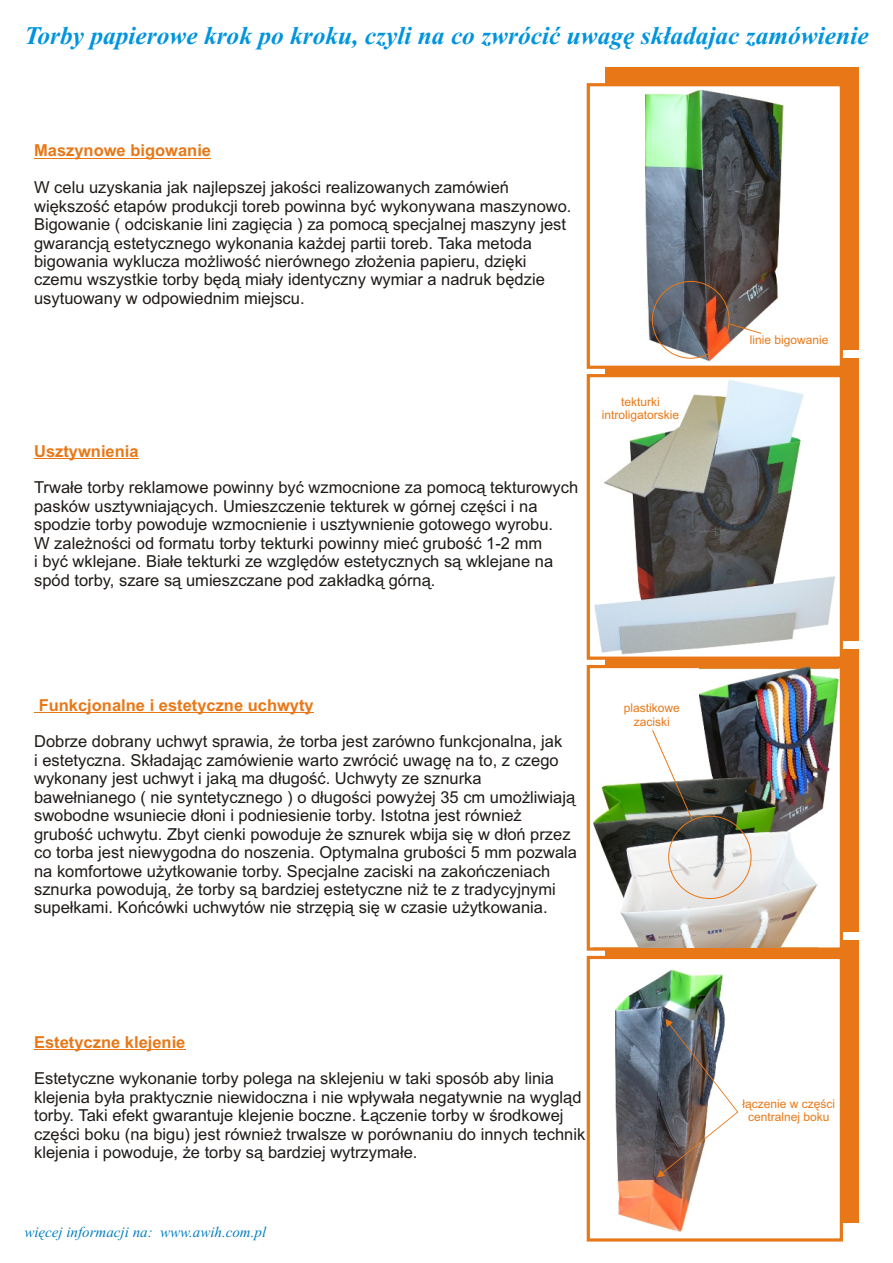
<style>
.page{position:relative;width:893px;height:1263px;background:#fff}
.page>*{position:absolute;margin:0;border:0;box-sizing:border-box;transform-origin:0 0}
.t1{font:italic 700 25.35px "Times New Roman";color:#0094de}
.t2{font:16.5px/18.5px "Arial";color:#1f1a17}
.t3{font:700 16.5px "Arial";color:#e87817}
.t4{font:italic 15px "Times New Roman";color:#007dc2}
.t5{font:12px/13.4px "Arial";color:#e87817;text-align:center}
</style>
<div class="page">
<div style="left:606px;top:358px;width:253px;height:282px;background:#e87817"></div>
<div style="left:606px;top:67px;width:253px;height:283px;background:#e87817"></div>
<svg style="left:586px;top:82px;width:257px;height:288px;fill:#fff"></svg>
<hr style="left:34px;top:1049px;width:151px;height:1px;background:#e87817">
<hr style="left:34px;top:158px;width:177px;height:1px;background:#e87817">
<img style="left:646px;top:90px;width:138px;height:272px">
<hr style="left:34px;top:712px;width:280px;height:1px;background:#e87817">
<hr style="left:34px;top:458px;width:105px;height:1px;background:#e87817">
<div style="left:606px;top:940px;width:253px;height:282px;background:#e87817"></div>
<svg style="left:586px;top:954px;width:258px;height:288px;fill:#fff"></svg>
<div style="left:606px;top:649px;width:253px;height:282px;background:#e87817"></div>
<svg style="left:586px;top:663px;width:258px;height:289px;fill:#fff"></svg>
<img style="left:699px;top:666px;width:140px;height:191px">
<img style="left:615px;top:970px;width:110px;height:261px">
<img style="left:593px;top:776px;width:224px;height:172px">
<img style="left:657px;top:1019px;width:81px;height:158px">
<svg style="left:586px;top:372px;width:258px;height:289px"></svg>
<img style="left:594px;top:379px;width:241px;height:276px">
<div style="left:652px;top:281px;width:77px;height:78px;border:1px solid #e87817;border-radius:50%"></div>
<div style="left:668px;top:816px;width:83px;height:83px;border:1px solid #e87817;border-radius:50%"></div>
<svg style="left:651px;top:729px;width:42px;height:92px;background:#b0aeaa"></svg>
<svg style="left:728px;top:323px;width:34px;height:11px"></svg>
<h1 class="t1" style="left:24px;top:27px;width:846px">Torby papierowe krok po kroku, czyli na co zwróciæ uwagê sk³adajac zamówienie</h1>
<p class="t3" style="left:34px;top:144px;width:178px">Maszynowe bigowanie</p>
<p class="t2" style="left:34px;top:180px;width:539px">W celu uzyskania jak najlepszej jakoœci realizowanych zamówieñ wiêkszoœæ etapów produkcji toreb powinna byæ wykonywana maszynowo.<br>Bigowanie ( odciskanie lini zagiêcia ) za pomoc¹ specjalnej maszyny jest gwarancj¹ estetycznego wykonania ka¿dej partii toreb. Taka metoda bigowania wyklucza mo¿liwoœæ nierównego z³o¿enia papieru, dziêki czemu wszystkie torby bêd¹ mia³y identyczny wymiar a nadruk bêdzie usytuowany w odpowiednim miejscu.</p>
<p class="t3" style="left:34px;top:444px;width:106px">Usztywnienia</p>
<p class="t2" style="left:34px;top:480px;width:546px">Trwa³e torby reklamowe powinny byæ wzmocnione za pomoc¹ tekturowych pasków usztywniaj¹cych. Umieszczenie tekturek w górnej czêœci i na spodzie torby powoduje wzmocnienie i usztywnienie gotowego wyrobu.<br>W zale¿noœci od formatu torby tekturki powinny mieæ gruboœæ 1-2 mm<br>i byæ wklejane. Bia³e tekturki ze wzglêdów estetycznych s¹ wklejane na spód torby, szare s¹ umieszczane pod zak³adk¹ górn¹.</p>
<p class="t5" style="left:602px;top:396px;width:79px">tekturki introligatorskie</p>
<p class="t3" style="left:39px;top:698px;width:277px">Funkcjonalne i estetyczne uchwyty</p>
<p class="t2" style="left:34px;top:734px;width:544px">Dobrze dobrany uchwyt sprawia, ¿e torba jest zarówno funkcjonalna, jak<br>i estetyczna. Sk³adaj¹c zamówienie warto zwróciæ uwagê na to, z czego wykonany jest uchwyt i jak¹ ma d³ugoœæ. Uchwyty ze sznurka bawe³nianego ( nie syntetycznego ) o d³ugoœci powy¿ej 35 cm umo¿liwiaj¹ swobodne wsuniecie d³oni i podniesienie torby. Istotna jest równie¿ gruboœæ uchwytu. Zbyt cienki powoduje ¿e sznurek wbija siê w d³oñ przez co torba jest niewygodna do noszenia. Optymalna gruboœci 5 mm pozwala na komfortowe u¿ytkowanie torby. Specjalne zaciski na zakoñczeniach sznurka powoduj¹, ¿e torby s¹ bardziej estetyczne ni¿ te z tradycyjnymi supe³kami. Koñcówki uchwytów nie strzêpi¹ siê w czasie u¿ytkowania.</p>
<p class="t5" style="left:624px;top:702px;width:58px">plastikowe zaciski</p>
<p class="t3" style="left:34px;top:1035px;width:153px">Estetyczne klejenie</p>
<p class="t2" style="left:34px;top:1071px;width:553px">Estetyczne wykonanie torby polega na sklejeniu w taki sposób aby linia klejenia by³a praktycznie niewidoczna i nie wp³ywa³a negatywnie na wygl¹d torby. Taki efekt gwarantuje klejenie boczne. £¹czenie torby w œrodkowej czêœci boku (na bigu) jest równie¿ trwalsze w porównaniu do innych technik klejenia i powoduje, ¿e torby s¹ bardziej wytrzyma³e.</p>
<p class="t4" style="left:24px;top:1226px;width:243px">wiêcej informacji na: www.awih.com.pl</p>
<p class="t5" style="left:750px;top:334px;width:80px">linie bigowanie</p>
<p class="t5" style="left:742px;top:1098px;width:94px">³¹czenie w czêœci centralnej boku</p>
</div>
